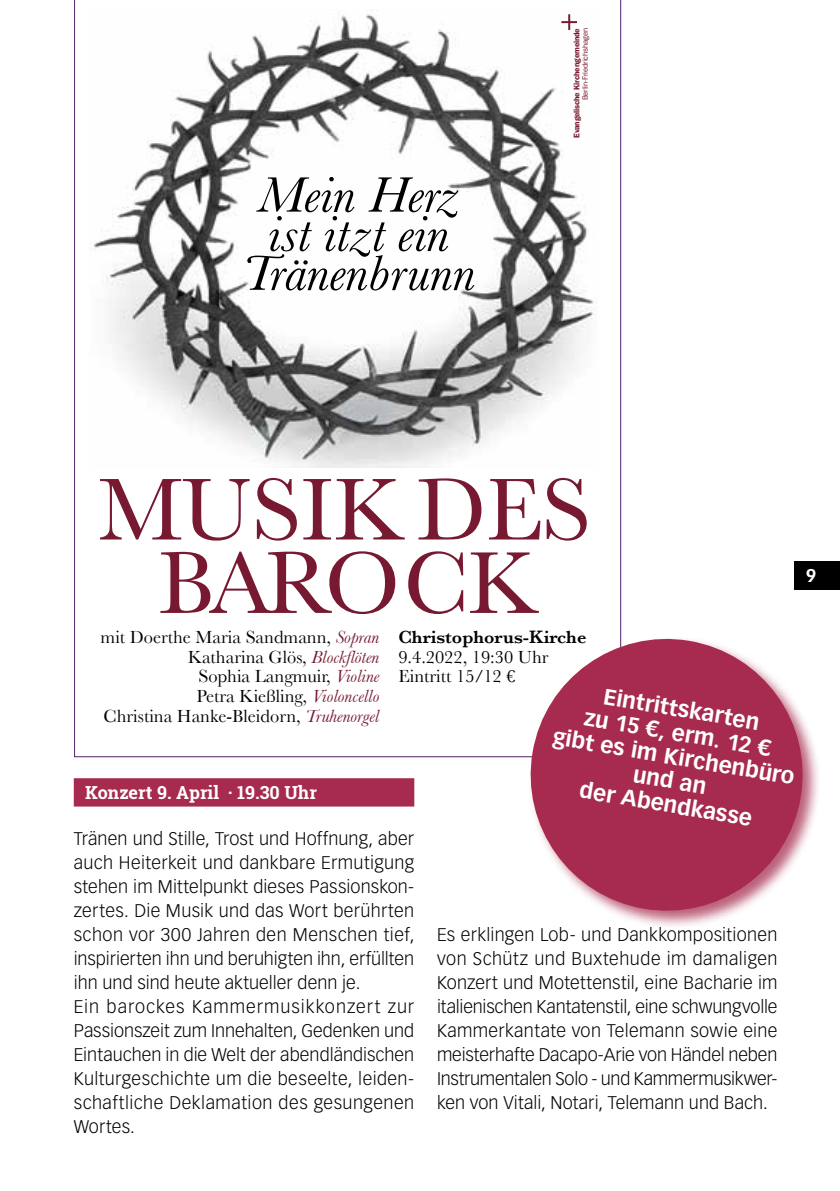
<style>
.page{position:relative;width:840px;height:1191px;background:#fff}
.page>*{position:absolute;margin:0;border:0;box-sizing:border-box;transform-origin:0 0}
.t1{font:91.2px/73.4px "Baskerville";letter-spacing:-.01em;color:#771930;text-align:center}
.t2{font:italic 51.6px/39px "Baskerville";color:#000;text-align:center}
.t3{font:700 22px/24px "Vectora LT Std";color:#fff;text-align:center}
.t4{font:18.4px/19.6px "Baskerville";color:#000}
.t5{font:600 18.4px "Baskerville";color:#000}
.t6{font:300 18px/24px "Vectora LT Std";letter-spacing:.01em;color:#000}
.t7{font:700 18px "Roboto Slab";color:#fff}
.t8{font:700 18px "Vectora LT Std";color:#fff}
.t9{font:600 8.2px "Franklin Gothic";letter-spacing:-.02em;color:#771930}
.t10{font:7.8px "Franklin Gothic";letter-spacing:-.025em;color:#771930}
.s1{font-style:italic;color:#771930}
</style>
<div class="page">
<svg style="left:74px;top:0;width:523px;height:757px"></svg>
<div style="left:74px;top:778px;width:340px;height:28px;background:#a62b4e"></div>
<div style="left:527px;top:636px;width:293px;height:293px;background:#a62b4e;opacity:.75"></div>
<svg style="left:520px;top:628px;width:292px;height:293px;fill:#a62b4e"></svg>
<div style="left:794px;top:561px;width:45px;height:28px;background:#000"></div>
<h2 class="t2" style="left:241px;top:175px;width:235px">Mein Herz ist itzt ein<br>Tränenbrunn</h2>
<p class="t9" style="left:571px;top:138px;width:111px;rotate:-90deg">Evangelische Kirchengemeinde</p>
<p class="t10" style="left:580px;top:100px;width:73px;rotate:-90deg">Berlin-Friedrichshagen</p>
<h1 class="t1" style="left:98px;top:472px;width:494px">MUSIKDES<br>BAROCK</h1>
<p class="t4" style="left:101px;top:627px;width:280px;text-align:right">mit Doerthe Maria Sandmann, <span class="s1">Sopran<br></span>Katharina Glös, <span class="s1">Blockflöten<br></span>Sophia Langmuir, <span class="s1">Violine<br></span>Petra Kießling, <span class="s1">Violoncello<br></span>Christina Hanke-Bleidorn, <span class="s1">Truhenorgel</span></p>
<p class="t7" style="left:85px;top:780px;width:233px">Konzert 9. April · 19.30 Uhr</p>
<p class="t5" style="left:398px;top:626px;width:189px">Christophorus-Kirche</p>
<p class="t4" style="left:398px;top:647px;width:151px">9.4.2022, 19:30 Uhr<br>Eintritt 15/12 €</p>
<p class="t3" style="left:562px;top:678px;width:246px;rotate:9deg">Eintrittskarten<br>zu 15 €, erm. 12 €<br>gibt es im Kirchenbüro und an<br>der Abendkasse</p>
<p class="t6" style="left:74px;top:827px;width:342px">Tränen und Stille, Trost und Hoffnung, aber auch Heiterkeit und dankbare Ermutigung stehen im Mittelpunkt dieses Passionskon&shy;zertes. Die Musik und das Wort berührten schon vor 300 Jahren den Menschen tief, inspirierten ihn und beruhigten ihn, erfüllten ihn und sind heute aktueller denn je.<br>Ein barockes Kammermusikkonzert zur Passionszeit zum Innehalten, Gedenken und Eintauchen in die Welt der abendländischen Kulturgeschichte um die beseelte, leiden&shy;schaftliche Deklamation des gesungenen Wortes.</p>
<p class="t6" style="left:437px;top:923px;width:342px;text-align:justify">Es erklingen Lob- und Dankkompositionen von Schütz und Buxtehude im damaligen Konzert und Motettenstil, eine Bacharie im italienischen Kantatenstil, eine schwungvolle Kammerkantate von Telemann sowie eine meisterhafte Dacapo-Arie von Händel neben Instrumentalen Solo - und Kammermusikwer&shy;ken von Vitali, Notari, Telemann und Bach.</p>
<p class="t8" style="left:805px;top:565px;width:12px">9</p>
</div>
